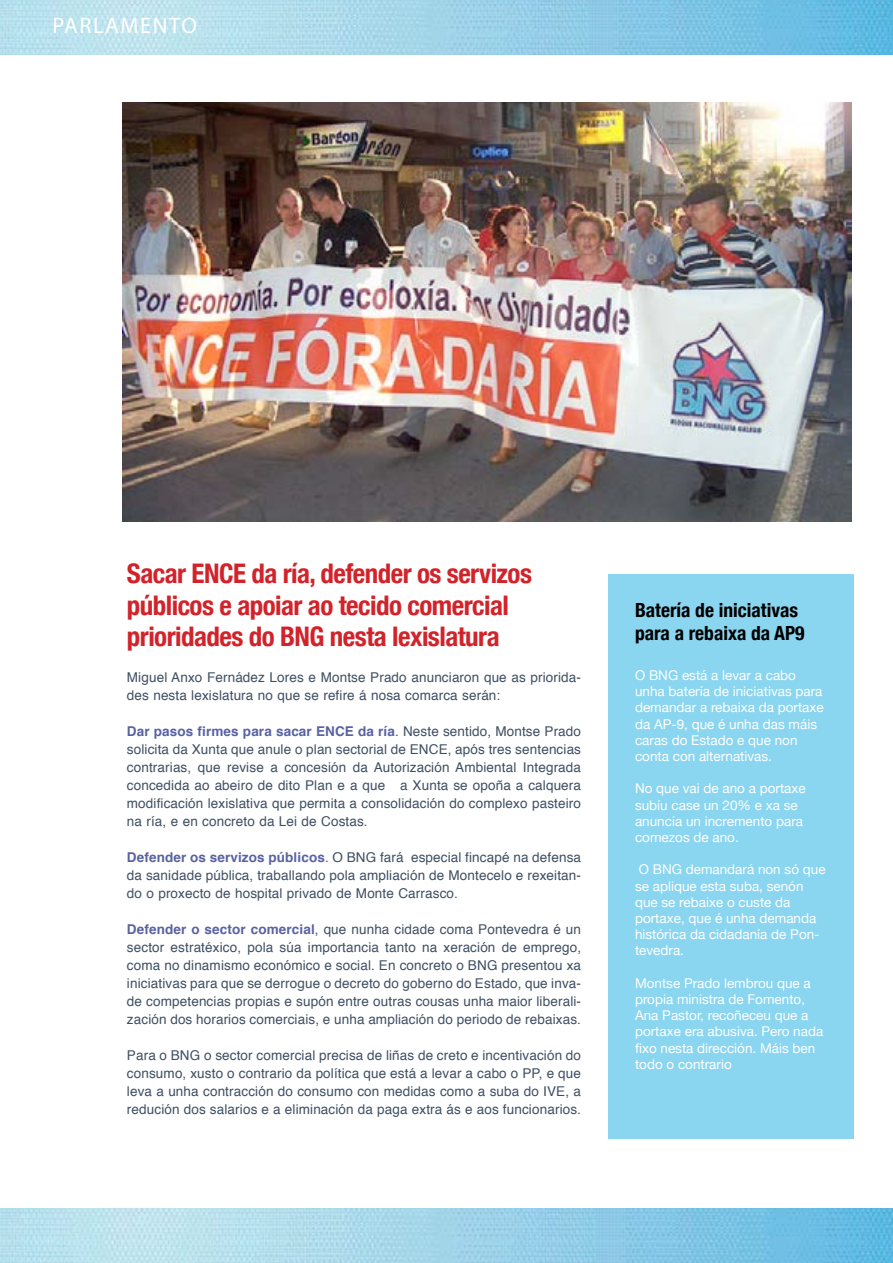
<style>
.page{position:relative;width:893px;height:1263px;background:#fff}
.page>*{position:absolute;margin:0;border:0;box-sizing:border-box;transform-origin:0 0}
.t1{font:700 condensed 27px/31.5px "Helvetica Neue";letter-spacing:-.02em;color:#d2232a}
.t2{font:22.5px "Myriad Pro";letter-spacing:.07em;color:#fff}
.t3{font:700 condensed 19.5px/23.4px "Helvetica Neue";color:#000}
.t4{font:13.5px/18px "Helvetica";letter-spacing:.01em;color:#3f4f63;text-align:justify}
.t5{font:13.5px/16.2px "Helvetica Neue";color:#fff}
.s1{font-weight:700;color:#5962a2}
</style>
<div class="page">
<img style="left:0;top:1px;width:893px;height:54px">
<img style="left:0;top:1209px;width:893px;height:54px">
<img style="left:122px;top:102px;width:729px;height:419px">
<div style="left:608px;top:574px;width:245px;height:564px;background:#8ad5ef"></div>
<h2 class="t2" style="left:52px;top:11px;width:146px">PARLAMENTO</h2>
<h1 class="t1" style="left:127px;top:557px;width:407px">Sacar ENCE da ría, defender os servizos públicos e apoiar ao tecido comercial prioridades do BNG nesta lexislatura</h1>
<p class="t4" style="left:127px;top:669px;width:456px">Miguel Anxo Fernádez Lores e Montse Prado anunciaron que as priorida&shy;des nesta lexislatura no que se refire á nosa comarca serán:</p>
<p class="t4" style="left:127px;top:723px;width:456px"><span class="s1">Dar pasos firmes para sacar ENCE da ría</span>. Neste sentido, Montse Prado solicita da Xunta que anule o plan sectorial de ENCE, após tres sentencias contrarias, que revise a concesión da Autorización Ambiental Integrada concedida ao abeiro de dito Plan e a que a Xunta se opoña a calquera modificación lexislativa que permita a consolidación do complexo pasteiro na ría, e en concreto da Lei de Costas.</p>
<p class="t4" style="left:127px;top:849px;width:456px"><span class="s1">Defender os servizos públicos</span>. O BNG fará especial fincapé na defensa da sanidade pública, traballando pola ampliación de Montecelo e rexeitan&shy;do o proxecto de hospital privado de Monte Carrasco.</p>
<p class="t4" style="left:127px;top:921px;width:456px"><span class="s1">Defender o sector comercial</span>, que nunha cidade coma Pontevedra é un sector estratéxico, pola súa importancia tanto na xeración de emprego, coma no dinamismo económico e social. En concreto o BNG presentou xa iniciativas para que se derrogue o decreto do goberno do Estado, que inva&shy;de competencias propias e supón entre outras cousas unha maior liberali&shy;zación dos horarios comerciais, e unha ampliación do periodo de rebaixas.</p>
<p class="t4" style="left:127px;top:1047px;width:456px">Para o BNG o sector comercial precisa de liñas de creto e incentivación do consumo, xusto o contrario da política que está a levar a cabo o PP, e que leva a unha contracción do consumo con medidas como a suba do IVE, a redución dos salarios e a eliminación da paga extra ás e aos funcionarios.</p>
<h3 class="t3" style="left:635px;top:598px;width:171px">Batería de iniciativas para a rebaixa da AP9</h3>
<p class="t5" style="left:635px;top:667px;width:190px">O BNG está a levar a cabo unha batería de iniciativas para demandar a rebaixa da portaxe da AP-9, que é unha das máis caras do Estado e que non conta con alternativas.</p>
<p class="t5" style="left:635px;top:780px;width:172px">No que vai de ano a portaxe subíu case un 20% e xa se anuncia un incremento para comezos de ano.</p>
<p class="t5" style="left:635px;top:861px;width:192px">O BNG demandará non só que se aplique esta suba, senón que se rebaixe o custe da portaxe, que é unha demanda histórica da cidadanía de Pon&shy;tevedra.</p>
<p class="t5" style="left:635px;top:975px;width:190px">Montse Prado lembrou que a propia ministra de Fomento,<br>Ana Pastor, recoñeceu que a portaxe era abusiva. Pero nada fixo nesta dirección. Máis ben todo o contrario</p>
</div>
